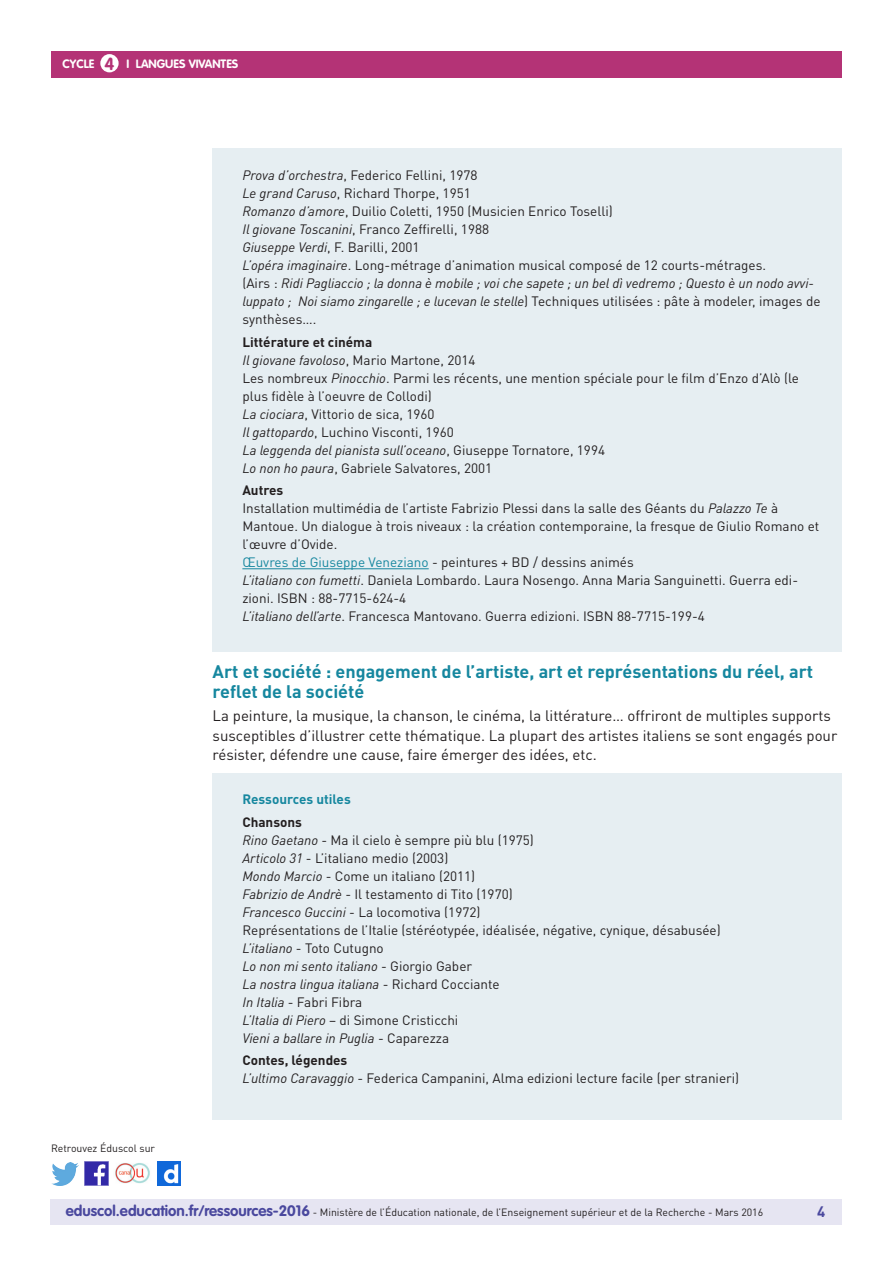
<style>
.page{position:relative;width:893px;height:1263px;background:#fff}
.page>*{position:absolute;margin:0;border:0;box-sizing:border-box;transform-origin:0 0}
._04_Titre_de_niveau{font:700 18px/19.5px "DIN Pro";color:#16879f}
.t1{font:700 17.25px "VAG Rounded Std";color:#b43376}
._06_Texte_courant{font:15px/19.5px "DIN Pro";color:#231f20}
.t2{font:700 15px "DIN Pro";color:#4a489e}
._15_texte_encadré{font:13.5px/18px "DIN Pro";color:#231f20}
._15_texte_encadré-2{font:italic 13.5px/18px "DIN Pro";color:#231f20}
._15_Sous_titre_encad{font:700 13.5px "DIN Pro";color:#231f20}
._15_Titre_encadré{font:700 13.5px "DIN Pro";color:#16879f}
.t3{font:700 12px "VAG Rounded Std";color:#fff}
.t4{font:10.5px "DIN Pro";color:#231f20}
.s1{font-style:italic}
.s2{font-style:normal}
.s3{color:#16879f}
.s4{font-family:"VAG Rounded Std";font-weight:700;font-size:15px;color:#4a489e}
</style>
<div class="page">
<div style="left:50px;top:1199px;width:791px;height:26px;background:#e6e5f2"></div>
<div style="left:51px;top:51px;width:791px;height:27px;background:#b43376"></div>
<div style="left:100px;top:54px;width:19px;height:18px;background:#fff;border-radius:50%"></div>
<img style="left:85px;top:1162px;width:23px;height:23px">
<img style="left:51px;top:1163px;width:28px;height:22px">
<img style="left:158px;top:1162px;width:22px;height:23px">
<img style="left:115px;top:1163px;width:35px;height:21px">
<div style="left:213px;top:149px;width:629px;height:503px;background:#e6eef2"></div>
<hr style="left:242px;top:568px;width:187px;height:1px;background:#16879f">
<div style="left:213px;top:773px;width:629px;height:346px;background:#e6eef2"></div>
<p class="t1" style="left:105px;top:53px;width:11px">4</p>
<p class="t3" style="left:63px;top:57px;width:33px">CYCLE</p>
<p class="t3" style="left:127px;top:57px;width:113px">I LANGUES VIVANTES</p>
<p class="_15_texte_encadré" style="left:242px;top:166px;width:237px"><span class="s1">Prova d’orchestra</span>, Federico Fellini, 1978</p>
<p class="_15_texte_encadré" style="left:242px;top:184px;width:230px"><span class="s1">Le grand Caruso</span>, Richard Thorpe, 1951</p>
<p class="_15_texte_encadré" style="left:242px;top:202px;width:372px"><span class="s1">Romanzo d’amore</span>, Duilio Coletti, 1950 (Musicien Enrico Toselli)</p>
<p class="_15_texte_encadré" style="left:242px;top:220px;width:248px"><span class="s1">Il giovane Toscanini</span>, Franco Zeffirelli, 1988</p>
<p class="_15_texte_encadré" style="left:242px;top:238px;width:179px"><span class="s1">Giuseppe Verdi</span>, F. Barilli, 2001</p>
<p class="_15_texte_encadré" style="left:242px;top:256px;width:525px"><span class="s1">L’opéra imaginaire</span>. Long-métrage d’animation musical composé de 12 courts-métrages.</p>
<p class="_15_texte_encadré-2" style="left:242px;top:274px;width:580px"><span class="s2">(Airs :</span> Ridi Pagliaccio ; la donna è mobile ; voi che sapete ; un bel dì vedremo ; Questo è un nodo avvi&shy;luppato ; Noi siamo zingarelle ; e lucevan le stelle<span class="s2">) Techniques utilisées : pâte à modeler, images de synthèses….</span></p>
<p class="_15_Sous_titre_encad" style="left:242px;top:333px;width:131px">Littérature et cinéma</p>
<p class="_15_texte_encadré" style="left:242px;top:350px;width:235px"><span class="s1">Il giovane favoloso</span>, Mario Martone, 2014</p>
<p class="_15_texte_encadré" style="left:242px;top:368px;width:558px">Les nombreux <span class="s1">Pinocchio</span>. Parmi les récents, une mention spéciale pour le film d’Enzo d’Alò (le plus fidèle à l’oeuvre de Collodi)</p>
<p class="_15_texte_encadré" style="left:242px;top:404px;width:194px"><span class="s1">La ciociara</span>, Vittorio de sica, 1960</p>
<p class="_15_texte_encadré" style="left:242px;top:422px;width:213px"><span class="s1">Il gattopardo</span>, Luchino Visconti, 1960</p>
<p class="_15_texte_encadré-2" style="left:242px;top:441px;width:364px">La leggenda del pianista sull’oceano<span class="s2">, Giuseppe Tornatore, 1994</span></p>
<p class="_15_texte_encadré" style="left:242px;top:458px;width:251px"><span class="s1">Lo non ho paura</span>, Gabriele Salvatores, 2001</p>
<p class="_15_Sous_titre_encad" style="left:242px;top:481px;width:42px">Autres</p>
<p class="_15_texte_encadré" style="left:242px;top:499px;width:579px">Installation multimédia de l’artiste Fabrizio Plessi dans la salle des Géants du <span class="s1">Palazzo Te</span> à<br>Mantoue. Un dialogue à trois niveaux : la création contemporaine, la fresque de Giulio Romano et l’œuvre d’Ovide.</p>
<p class="_15_texte_encadré" style="left:242px;top:553px;width:393px"><span class="s3">Œuvres de Giuseppe Veneziano</span> - peintures + BD / dessins animés</p>
<p class="_15_texte_encadré" style="left:242px;top:571px;width:557px"><span class="s1">L’italiano con fumetti</span>. Daniela Lombardo. Laura Nosengo. Anna Maria Sanguinetti. Guerra edi&shy;zioni. ISBN : 88-7715-624-4</p>
<p class="_15_texte_encadré" style="left:242px;top:607px;width:464px"><span class="s1">L’italiano dell’arte</span>. Francesca Mantovano. Guerra edizioni. ISBN 88-7715-199-4</p>
<p class="_04_Titre_de_niveau" style="left:213px;top:661px;width:602px">Art et société : engagement de l’artiste, art et représentations du réel, art reflet de la société</p>
<p class="_06_Texte_courant" style="left:213px;top:706px;width:626px">La peinture, la musique, la chanson, le cinéma, la littérature… offriront de multiples supports susceptibles d’illustrer cette thématique. La plupart des artistes italiens se sont engagés pour résister, défendre une cause, faire émerger des idées, etc.</p>
<p class="t4" style="left:51px;top:1141px;width:106px">Retrouvez Éduscol sur</p>
<p class="_15_Titre_encadré" style="left:242px;top:791px;width:110px">Ressources utiles</p>
<p class="_15_Sous_titre_encad" style="left:242px;top:813px;width:61px">Chansons</p>
<p class="_15_texte_encadré" style="left:242px;top:830px;width:293px"><span class="s1">Rino Gaetano</span> - Ma il cielo è sempre più blu (1975)</p>
<p class="_15_texte_encadré" style="left:242px;top:848px;width:207px"><span class="s1">Articolo 31</span> - L’italiano medio (2003)</p>
<p class="_15_texte_encadré" style="left:242px;top:866px;width:234px"><span class="s1">Mondo Marcio</span> - Come un italiano (2011)</p>
<p class="_15_texte_encadré" style="left:242px;top:884px;width:272px"><span class="s1">Fabrizio de Andrè</span> - Il testamento di Tito (1970)</p>
<p class="_15_texte_encadré" style="left:242px;top:902px;width:240px"><span class="s1">Francesco Guccini</span> - La locomotiva (1972)</p>
<p class="_15_texte_encadré" style="left:242px;top:920px;width:480px">Représentations de l’Italie (stéréotypée, idéalisée, négative, cynique, désabusée)</p>
<p class="_15_texte_encadré" style="left:242px;top:938px;width:143px"><span class="s1">L’italiano</span> - Toto Cutugno</p>
<p class="_15_texte_encadré-2" style="left:242px;top:957px;width:231px">Lo non mi sento italiano <span class="s2">- Giorgio Gaber</span></p>
<p class="_15_texte_encadré-2" style="left:242px;top:975px;width:259px">La nostra lingua italiana <span class="s2">- Richard Cocciante</span></p>
<p class="_15_texte_encadré" style="left:242px;top:992px;width:122px"><span class="s1">In Italia</span> - Fabri Fibra</p>
<p class="_15_texte_encadré" style="left:242px;top:1010px;width:217px"><span class="s1">L’Italia di Piero</span> – di Simone Cristicchi</p>
<p class="_15_texte_encadré-2" style="left:242px;top:1029px;width:208px">Vieni a ballare in Puglia <span class="s2">- Caparezza</span></p>
<p class="_15_Sous_titre_encad" style="left:242px;top:1051px;width:107px">Contes, légendes</p>
<p class="_15_texte_encadré" style="left:242px;top:1069px;width:498px"><span class="s1">L’ultimo Caravaggio</span> - Federica Campanini, Alma edizioni lecture facile (per stranieri)</p>
<p class="t4" style="left:66px;top:1205px;width:699px"><span class="s4">eduscol.education.fr/ressources-2016</span> - Ministère de l’Éducation nationale, de l’Enseignement supérieur et de la Recherche - Mars 2016</p>
<p class="t2" style="left:817px;top:1201px;width:10px">4</p>
</div>
